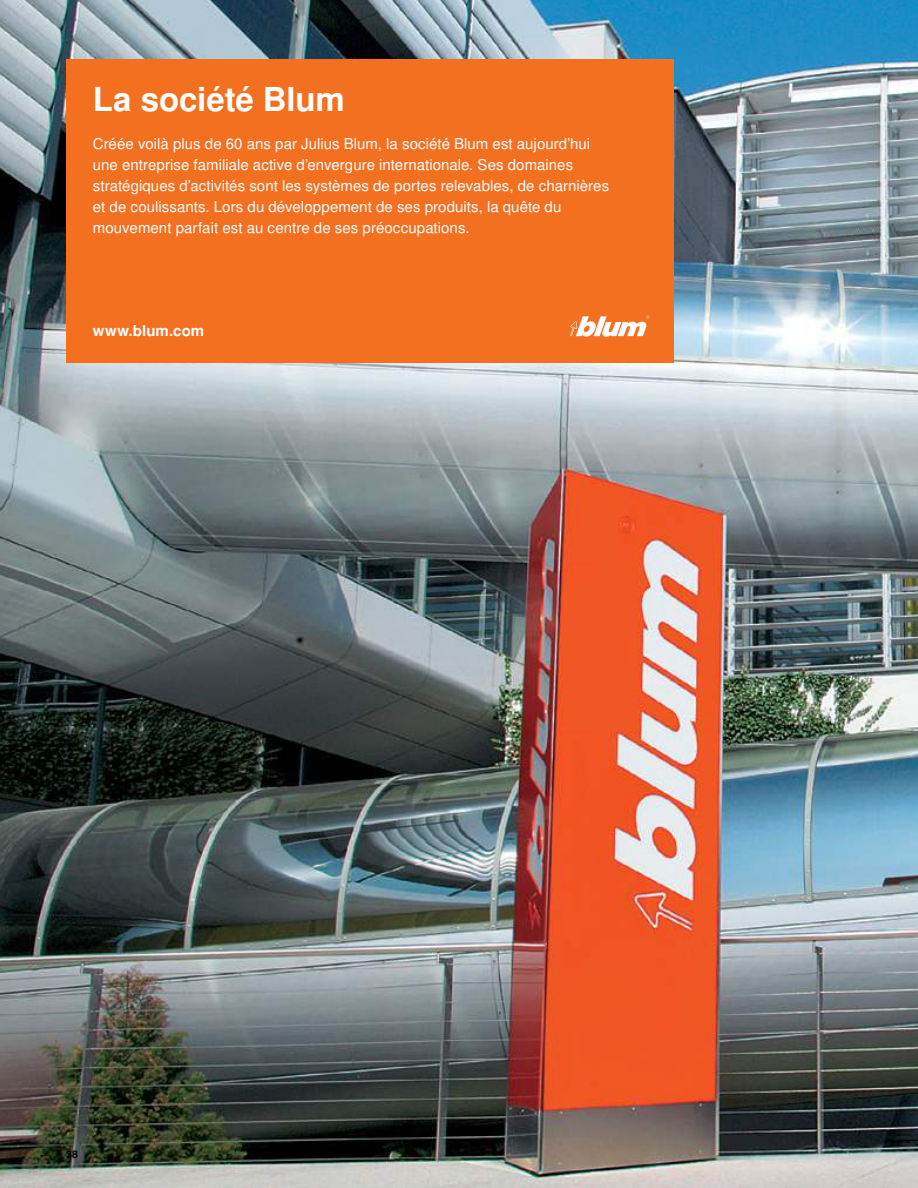
<style>
.page{position:relative;width:918px;height:1188px;background:#fff}
.page>*{position:absolute;margin:0;border:0;box-sizing:border-box;transform-origin:0 0}
.t1{font:700 33px "Nimbus Sans OT";letter-spacing:-.005em;color:#fff}
.t2{font:15px/21px "Nimbus Sans OT";letter-spacing:.005em;color:#fff}
.t3{font:700 15px "Nimbus Sans OT";letter-spacing:.005em;color:#fff}
.t4{font:700 10.5px "Nimbus Sans OT";color:#000}
</style>
<div class="page">
<img style="left:0;top:0;width:918px;height:1188px">
<div style="left:66px;top:59px;width:607px;height:304px;background:#f37021"></div>
<svg style="left:570px;top:315px;width:79px;height:22px"></svg>
<h1 class="t1" style="left:93px;top:79px;width:253px">La société Blum</h1>
<p class="t2" style="left:93px;top:134px;width:518px">Créée voilà plus de 60 ans par Julius Blum, la société Blum est aujourd’hui une entreprise familiale active d’envergure internationale. Ses domaines stratégiques d’activités sont les systèmes de portes relevables, de charnières et de coulissants. Lors du développement de ses produits, la quête du mouvement parfait est au centre de ses préoccupations.</p>
<p class="t3" style="left:93px;top:322px;width:113px">www.blum.com</p>
<p class="t4" style="left:66px;top:1148px;width:14px">38</p>
</div>
